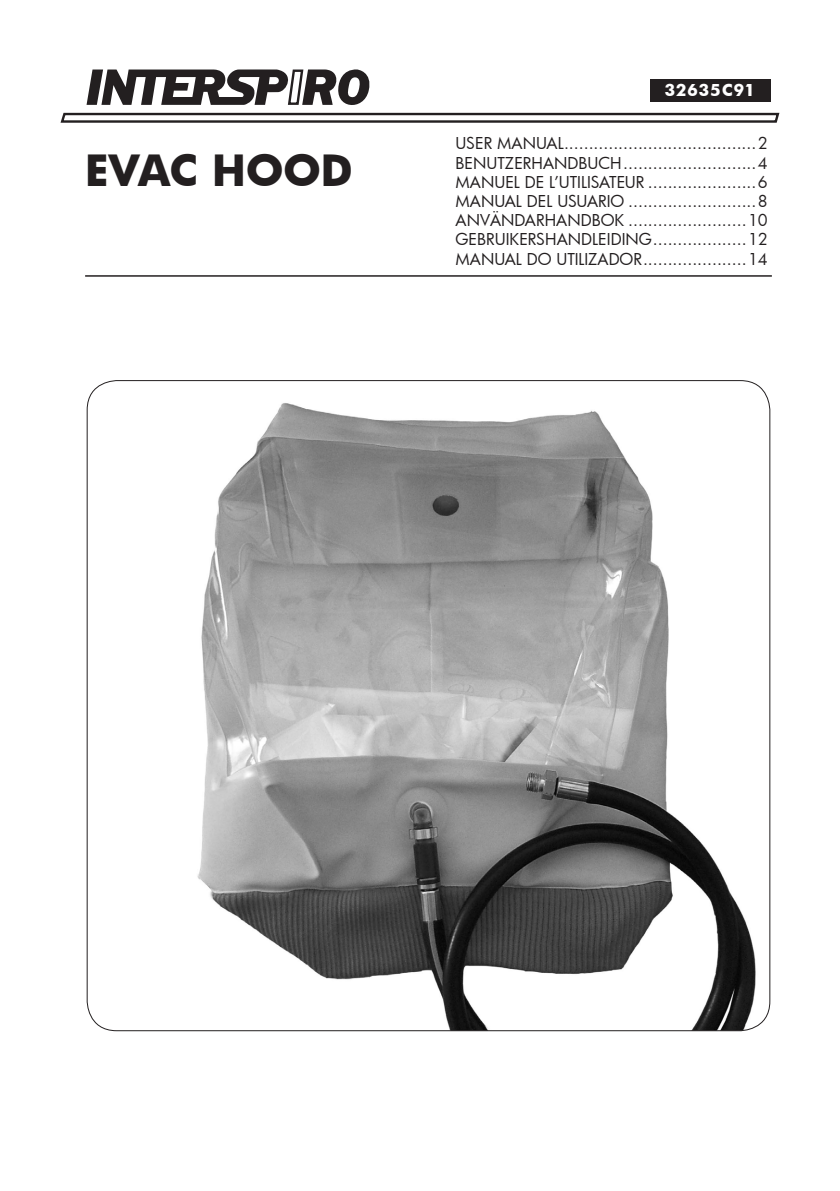
<style>
.page{position:relative;width:840px;height:1191px;background:#fff}
.page>*{position:absolute;margin:0;border:0;box-sizing:border-box;transform-origin:0 0}
.A__Document_-_title{font:700 42px "Futura";color:#231f20}
.TOC_A{font:16px "Futura";color:#231f20}
.Part_number{font:700 16px "Futura";letter-spacing:.025em;color:#fff}
</style>
<div class="page">
<svg style="left:60px;top:69px;width:720px;height:54px"></svg>
<div style="left:650px;top:79px;width:120px;height:22px;background:#231f20"></div>
<hr style="left:85px;top:275px;width:686px;height:2px;background:#231f20">
<img style="left:87px;top:398px;width:682px;height:632px">
<p class="A__Document_-_title" style="left:85px;top:141px;width:269px">EVAC HOOD</p>
<p class="Part_number" style="left:664px;top:78px;width:92px">32635C91</p>
<p class="TOC_A" style="left:455px;top:133px;width:313px">USER MANUAL.......................................2</p>
<p class="TOC_A" style="left:455px;top:152px;width:313px">BENUTZERHANDBUCH...........................4</p>
<p class="TOC_A" style="left:455px;top:171px;width:313px">MANUEL DE L’UTILISATEUR ......................6</p>
<p class="TOC_A" style="left:455px;top:190px;width:313px">MANUAL DEL USUARIO ..........................8</p>
<p class="TOC_A" style="left:455px;top:209px;width:313px">ANVÄNDARHANDBOK ........................10</p>
<p class="TOC_A" style="left:455px;top:229px;width:313px">GEBRUIKERSHANDLEIDING...................12</p>
<p class="TOC_A" style="left:455px;top:248px;width:313px">MANUAL DO UTILIZADOR.....................14</p>
</div>
